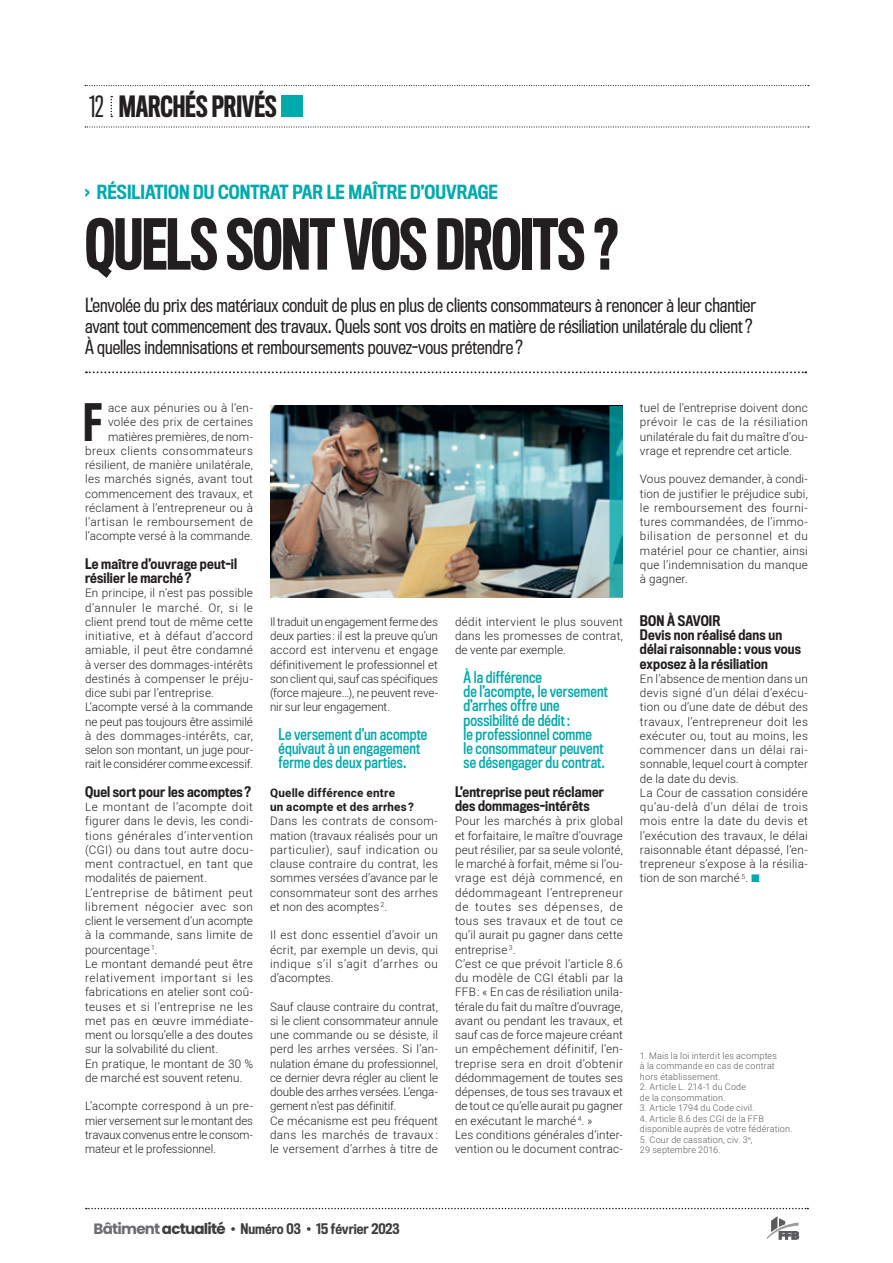
<style>
.page{position:relative;width:893px;height:1263px;background:#fff}
.page>*{position:absolute;margin:0;border:0;box-sizing:border-box;transform-origin:0 0}
.TITRE_1__article{font:500 64.5px "Titling Gothic FB Comp";letter-spacing:-.02em;color:#231f20}
.TEXTE_lettrine__arti{font:500 47.4px "Titling Gothic FB Comp";color:#231f20}
.TITRE_gauche__header{font:500 27px "Titling Gothic FB Comp";color:#231f20}
.CHAPO__article{font:18px/21px "Titling Gothic FB Cond";color:#231f20}
.SURTITRE__article{font:500 18px "Titling Gothic FB Cond";color:#00aaad}
.TEXTE_en_valeur__art{font:15px/14.2px "Titling Gothic FB Cond Standard";letter-spacing:.01em;color:#00aaad;scale:.95 1}
.INTERTITRE_3__articl{font:500 13.5px/14.2px "Titling Gothic FB Cond";letter-spacing:.015em;color:#231f20}
.t1{font:500 13.5px "Titling Gothic FB Cond";color:#3e3e3f}
.TEXTE__article{font:300 11.7px/14.2px "Heebo";letter-spacing:.01em;color:#231f20;text-align:justify}
.TEXTE_lettrine__arti-2{font:300 11.7px/14.2px "Heebo";letter-spacing:.025em;color:#231f20;text-align:right}
.TEXTE__article-2{font:700 11.7px/14.2px "Heebo";letter-spacing:.015em;color:#231f20}
.NOTES__articles{font:300 9px/10.5px "Heebo";letter-spacing:.02em;color:#57585a}
.s1{font-weight:400}
.s2{font-family:"Poppins";font-weight:700;font-size:15px;color:#6c6d70}
.s3{font-family:"Poppins";font-weight:700;font-size:15px}
.s4{font-family:"Poppins";font-weight:400;font-size:15px}
</style>
<div class="page">
<svg style="left:86px;top:1208px;width:722px;height:1px"></svg>
<svg style="left:767px;top:1216px;width:32px;height:23px"></svg>
<svg style="left:86px;top:371px;width:720px;height:2px"></svg>
<img style="left:270px;top:406px;width:339px;height:191px">
<svg style="left:609px;top:406px;width:14px;height:191px;background:#189a9e"></svg>
<svg style="left:85px;top:126px;width:724px;height:2px"></svg>
<svg style="left:85px;top:85px;width:724px;height:1px"></svg>
<svg style="left:110px;top:96px;width:2px;height:21px"></svg>
<div style="left:281px;top:96px;width:21px;height:21px;background:#00aaad"></div>
<p class="TITRE_gauche__header" style="left:89px;top:91px;width:189px"><span class="s1">12</span> MARCHÉS PRIVÉS</p>
<p class="SURTITRE__article" style="left:85px;top:181px;width:414px">› RÉSILIATION DU CONTRAT PAR LE MAÎTRE D’OUVRAGE</p>
<p class="TITRE_1__article" style="left:85px;top:208px;width:535px">QUELS SONT VOS DROITS ?</p>
<p class="CHAPO__article" style="left:85px;top:295px;width:673px">L’envolée du prix des matériaux conduit de plus en plus de clients consommateurs à renoncer à leur chantier avant tout commencement des travaux. Quels sont vos droits en matière de résiliation unilatérale du client ?<br>À quelles indemnisations et remboursements pouvez-vous prétendre ?</p>
<p class="TEXTE_lettrine__arti" style="left:84px;top:395px;width:20px">F</p>
<p class="TEXTE_lettrine__arti-2" style="left:85px;top:401px;width:169px">ace aux pénuries ou à l’en&shy;volée des prix de certaines matières premières, de nom&shy;breux clients consommateurs résilient, de manière unilatérale, les marchés signés, avant tout commencement des travaux, et réclament à l’entrepreneur ou à l’artisan le remboursement de l’acompte versé à la commande.</p>
<p class="INTERTITRE_3__articl" style="left:85px;top:557px;width:154px">Le maître d’ouvrage peut-il résilier le marché ?</p>
<p class="TEXTE__article" style="left:85px;top:586px;width:169px">En principe, il n’est pas possible d’annuler le marché. Or, si le client prend tout de même cette initiative, et à défaut d’accord amiable, il peut être condamné à verser des dommages-intérêts destinés à compenser le préju&shy;dice subi par l’entreprise.</p>
<p class="TEXTE__article" style="left:85px;top:700px;width:169px">L’acompte versé à la commande ne peut pas toujours être assimilé à des dommages-intérêts, car, selon son montant, un juge pour&shy;rait le considérer comme excessif.</p>
<p class="INTERTITRE_3__articl" style="left:85px;top:785px;width:168px">Quel sort pour les acomptes ?</p>
<p class="TEXTE__article" style="left:85px;top:800px;width:169px">Le montant de l’acompte doit figurer dans le devis, les condi&shy;tions générales d’intervention (CGI) ou dans tout autre docu&shy;ment contractuel, en tant que modalités de paiement.</p>
<p class="TEXTE__article" style="left:85px;top:885px;width:169px">L’entreprise de bâtiment peut librement négocier avec son client le versement d’un acompte à la commande, sans limite de pourcentage <sup>1</sup>.</p>
<p class="TEXTE__article" style="left:85px;top:956px;width:169px">Le montant demandé peut être relativement important si les fabrications en atelier sont coû&shy;teuses et si l’entreprise ne les met pas en œuvre immédiate&shy;ment ou lorsqu’elle a des doutes sur la solvabilité du client.</p>
<p class="TEXTE__article" style="left:85px;top:1056px;width:169px">En pratique, le montant de 30 % de marché est souvent retenu.</p>
<p class="TEXTE__article" style="left:85px;top:1099px;width:169px">L’acompte correspond à un pre&shy;mier versement sur le montant des travaux convenus entre le consom&shy;mateur et le professionnel.</p>
<p class="TEXTE__article" style="left:270px;top:614px;width:169px">Il traduit un engagement ferme des deux parties: il est la preuve qu’un accord est intervenu et engage définitivement le professionnel et son client qui, sauf cas spécifiques (force majeure…), ne peuvent reve&shy;nir sur leur engagement.</p>
<p class="TEXTE_en_valeur__art" style="left:279px;top:727px;width:158px">Le versement d’un acompte équivaut à un engagement ferme des deux parties.</p>
<p class="TEXTE__article-2" style="left:270px;top:786px;width:146px">Quelle différence entre<br>un acompte et des arrhes?</p>
<p class="TEXTE__article" style="left:270px;top:814px;width:169px">Dans les contrats de consom&shy;mation (travaux réalisés pour un particulier), sauf indication ou clause contraire du contrat, les sommes versées d’avance par le consommateur sont des arrhes et non des acomptes <sup>2</sup>.</p>
<p class="TEXTE__article" style="left:270px;top:928px;width:169px">Il est donc essentiel d’avoir un écrit, par exemple un devis, qui indique s’il s’agit d’arrhes ou d’acomptes.</p>
<p class="TEXTE__article" style="left:270px;top:999px;width:169px">Sauf clause contraire du contrat, si le client consommateur annule une commande ou se désiste, il perd les arrhes versées. Si l’an&shy;nulation émane du professionnel, ce dernier devra régler au client le double des arrhes versées. L’enga&shy;gement n’est pas définitif.</p>
<p class="TEXTE__article" style="left:270px;top:1113px;width:169px">Ce mécanisme est peu fréquent dans les marchés de travaux : le versement d’arrhes à titre de</p>
<p class="TEXTE__article" style="left:455px;top:614px;width:169px">dédit intervient le plus souvent dans les promesses de contrat, de vente par exemple.</p>
<p class="TEXTE_en_valeur__art" style="left:463px;top:670px;width:153px">À la différence<br>de l’acompte, le versement d’arrhes offre une possibilité de dédit:<br>le professionnel comme<br>le consommateur peuvent se désengager du contrat.</p>
<p class="INTERTITRE_3__articl" style="left:455px;top:785px;width:150px">L’entreprise peut réclamer des dommages-intérêts</p>
<p class="TEXTE__article" style="left:455px;top:814px;width:169px">Pour les marchés à prix global et forfaitaire, le maître d’ouvrage peut résilier, par sa seule volonté, le marché à forfait, même si l’ou&shy;vrage est déjà commencé, en dédommageant l’entrepreneur de toutes ses dépenses, de tous ses travaux et de tout ce qu’il aurait pu gagner dans cette entreprise <sup>3</sup>.</p>
<p class="TEXTE__article" style="left:455px;top:956px;width:169px">C’est ce que prévoit l’article 8.6 du modèle de CGI établi par la FFB: « En cas de résiliation unila&shy;térale du fait du maître d’ouvrage, avant ou pendant les travaux, et sauf cas de force majeure créant un empêchement définitif, l’en&shy;treprise sera en droit d’obtenir dédommagement de toutes ses dépenses, de tous ses travaux et de tout ce qu’elle aurait pu gagner en exécutant le marché <sup>4</sup>. »</p>
<p class="TEXTE__article" style="left:455px;top:1127px;width:169px">Les conditions générales d’inter&shy;vention ou le document contrac-</p>
<p class="TEXTE__article" style="left:640px;top:401px;width:169px">tuel de l’entreprise doivent donc prévoir le cas de la résiliation unilatérale du fait du maître d’ou&shy;vrage et reprendre cet article.</p>
<p class="TEXTE__article" style="left:640px;top:472px;width:169px">Vous pouvez demander, à condi&shy;tion de justifier le préjudice subi, le remboursement des fourni&shy;tures commandées, de l’immo&shy;bilisation de personnel et du matériel pour ce chantier, ainsi que l’indemnisation du manque à gagner.</p>
<p class="INTERTITRE_3__articl" style="left:640px;top:614px;width:82px">BON À SAVOIR</p>
<p class="INTERTITRE_3__articl" style="left:640px;top:628px;width:163px">Devis non réalisé dans un délai raisonnable : vous vous exposez à la résiliation</p>
<p class="TEXTE__article" style="left:640px;top:671px;width:169px">En l’absence de mention dans un devis signé d’un délai d’exécu&shy;tion ou d’une date de début des travaux, l’entrepreneur doit les exécuter ou, tout au moins, les commencer dans un délai rai&shy;sonnable, lequel court à compter de la date du devis.</p>
<p class="TEXTE__article" style="left:640px;top:785px;width:169px">La Cour de cassation considére qu’au-delà d’un délai de trois mois entre la date du devis et l’exécution des travaux, le délai raisonnable étant dépassé, l’en&shy;trepreneur s’expose à la résilia&shy;tion de son marché <sup>5</sup>.</p>
<p class="NOTES__articles" style="left:640px;top:1050px;width:138px">1. Mais la loi interdit les acomptes à la commande en cas de contrat hors établissement.</p>
<p class="NOTES__articles" style="left:640px;top:1082px;width:108px">2. Article L. 214-1 du Code de la consommation.</p>
<p class="NOTES__articles" style="left:640px;top:1103px;width:116px">3. Article 1794 du Code civil.</p>
<p class="NOTES__articles" style="left:640px;top:1113px;width:154px">4. Article 8.6 des CGI de la FFB disponible auprès de votre fédération.</p>
<p class="NOTES__articles" style="left:640px;top:1134px;width:114px">5. Cour de cassation, civ. 3<sup>e</sup>,<br>29 septembre 2016.</p>
<p class="t1" style="left:94px;top:1220px;width:308px"><span class="s2">Bâtiment</span> <span class="s3">actualité</span> <span class="s4">•</span> Numéro 03 <span class="s4">•</span> 15 février 2023</p>
</div>
